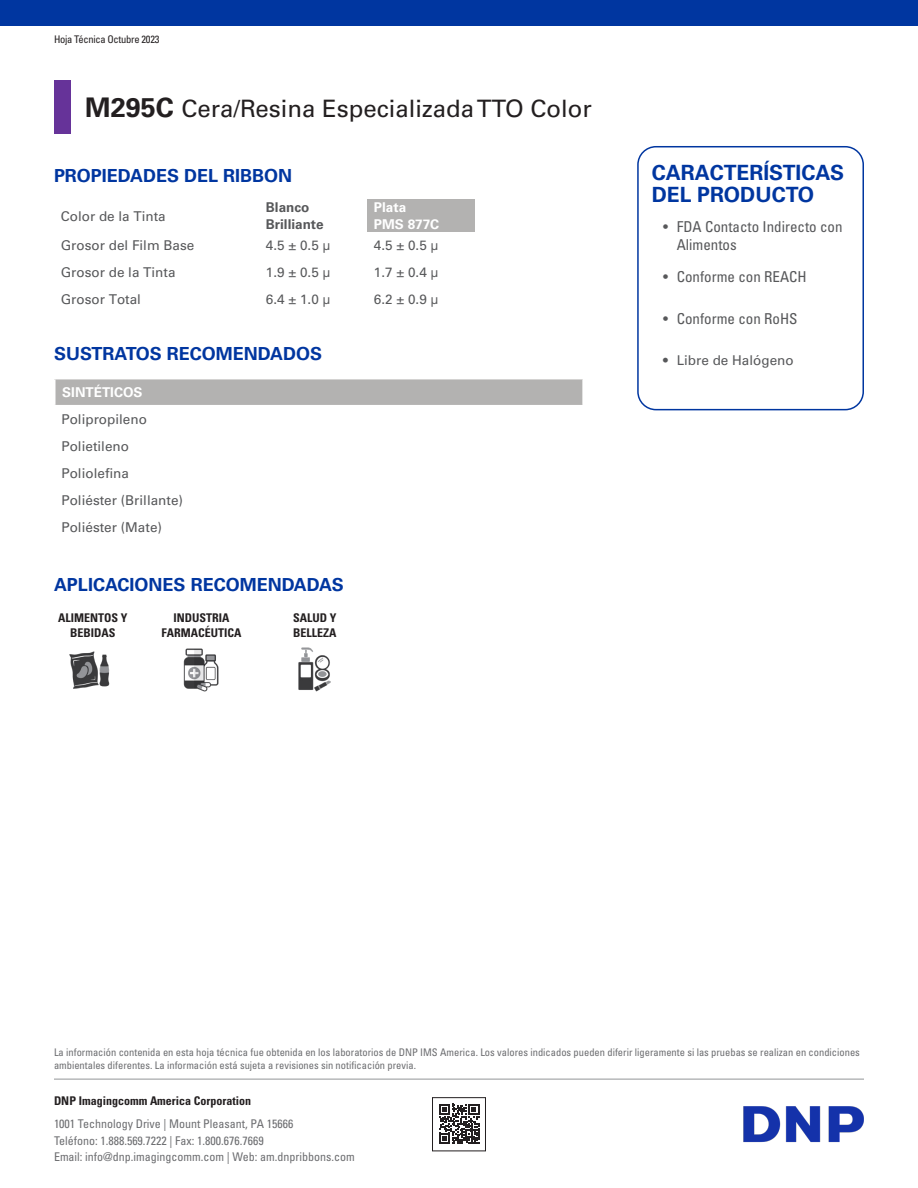
<style>
.page{position:relative;width:918px;height:1188px;background:#fff}
.page>*{position:absolute;margin:0;border:0;box-sizing:border-box;transform-origin:0 0}
.t1{font:24px "Univers LT Std";color:#231f20}
.Product_Features_Title{font:700 21px "Univers LT Std";color:#0036a0}
.t2{font:700 18px "Univers LT Std";color:#0036a0}
.t3{font:condensed 15px/18px "Univers LT Std";color:#57585a}
.Ribbon_Properties{font:13.5px "Univers LT Std";color:#57585a}
.Ribbon_Properties-2{font:700 13.5px/16.2px "Univers LT Std";color:#fff}
.Ribbon_Properties-3{font:700 13.5px/16.2px "Univers LT Std";color:#57585a}
.t4{font:condensed 12px/16.5px "Univers LT Std";color:#6c6d70}
.t5{font:700 condensed 12px/14.4px "Univers LT Std";color:#231f20;text-align:center}
.t6{font:condensed 10.5px/12.6px "Univers LT Std";color:#6c6d70}
.t7{font:condensed 10.5px "Univers LT Std";letter-spacing:-.025em;color:#231f20}
.s1{font-weight:700;font-size:27px}
</style>
<div class="page">
<svg style="left:439px;top:1104px;width:40px;height:40px"></svg>
<div style="left:432px;top:1097px;width:54px;height:54px;border:1px solid #231f20"></div>
<img style="left:743px;top:1106px;width:121px;height:37px">
<hr style="left:54px;top:1079px;width:810px;height:1px;background:#939598">
<div style="left:0;top:0;width:918px;height:26px;background:#0036a0"></div>
<div style="left:637px;top:146px;width:227px;height:264px;border:2px solid #0036a0;border-radius:18px"></div>
<div style="left:367px;top:199px;width:108px;height:33px;background:#b3b2b1"></div>
<img style="left:69px;top:651px;width:41px;height:38px">
<img style="left:183px;top:648px;width:36px;height:44px">
<img style="left:298px;top:647px;width:33px;height:45px">
<div style="left:55px;top:379px;width:528px;height:27px;background:#b3b2b1"></div>
<hr style="left:54px;top:379px;width:2px;height:26px;background:#fff">
<hr style="left:582px;top:379px;width:2px;height:26px;background:#fff">
<hr style="left:54px;top:405px;width:530px;height:1px;background:#fff">
<div style="left:54px;top:80px;width:17px;height:54px;background:#639"></div>
<p class="t7" style="left:54px;top:33px;width:107px">Hoja Técnica Octubre 2023</p>
<p class="t1" style="left:85px;top:94px;width:508px"><span class="s1">M295C</span> Cera/Resina Especializada TTO Color</p>
<p class="t2" style="left:54px;top:165px;width:240px">PROPIEDADES DEL RIBBON</p>
<p class="Ribbon_Properties" style="left:61px;top:208px;width:107px">Color de la Tinta</p>
<p class="Ribbon_Properties-3" style="left:266px;top:200px;width:59px">Blanco<br>Brilliante</p>
<p class="Ribbon_Properties-2" style="left:374px;top:200px;width:67px">Plata<br>PMS 877C</p>
<p class="Ribbon_Properties" style="left:61px;top:237px;width:135px">Grosor del Film Base</p>
<p class="Ribbon_Properties" style="left:266px;top:237px;width:66px">4.5 ± 0.5 μ</p>
<p class="Ribbon_Properties" style="left:374px;top:237px;width:66px">4.5 ± 0.5 μ</p>
<p class="Ribbon_Properties" style="left:61px;top:264px;width:116px">Grosor de la Tinta</p>
<p class="Ribbon_Properties" style="left:266px;top:264px;width:66px">1.9 ± 0.5 μ</p>
<p class="Ribbon_Properties" style="left:374px;top:264px;width:66px">1.7 ± 0.4 μ</p>
<p class="Ribbon_Properties" style="left:61px;top:291px;width:82px">Grosor Total</p>
<p class="Ribbon_Properties" style="left:266px;top:291px;width:66px">6.4 ± 1.0 μ</p>
<p class="Ribbon_Properties" style="left:374px;top:291px;width:66px">6.2 ± 0.9 μ</p>
<p class="t2" style="left:54px;top:343px;width:270px">SUSTRATOS RECOMENDADOS</p>
<p class="Ribbon_Properties-2" style="left:62px;top:384px;width:82px">SINTÉTICOS</p>
<p class="Ribbon_Properties" style="left:61px;top:412px;width:87px">Polipropileno</p>
<p class="Ribbon_Properties" style="left:61px;top:438px;width:69px">Polietileno</p>
<p class="Ribbon_Properties" style="left:61px;top:465px;width:69px">Poliolefina</p>
<p class="Ribbon_Properties" style="left:61px;top:493px;width:123px">Poliéster (Brillante)</p>
<p class="Ribbon_Properties" style="left:61px;top:519px;width:102px">Poliéster (Mate)</p>
<p class="t2" style="left:54px;top:574px;width:291px">APLICACIONES RECOMENDADAS</p>
<p class="t5" style="left:58px;top:611px;width:71px">ALIMENTOS Y<br>BEBIDAS</p>
<p class="t5" style="left:162px;top:611px;width:81px">INDUSTRIA<br>FARMACÉUTICA</p>
<p class="t5" style="left:293px;top:611px;width:45px">SALUD Y</p>
<p class="t5" style="left:293px;top:625px;width:45px">BELLEZA</p>
<p class="Product_Features_Title" style="left:652px;top:160px;width:194px">CARACTERÍSTICAS</p>
<p class="Product_Features_Title" style="left:652px;top:182px;width:164px">DEL PRODUCTO</p>
<p class="t3" style="left:677px;top:217px;width:167px;text-indent:-14px">• FDA Contacto Indirecto con<br>Alimentos</p>
<p class="t3" style="left:663px;top:268px;width:145px">• Conforme con REACH</p>
<p class="t3" style="left:663px;top:309px;width:136px">• Conforme con RoHS</p>
<p class="Ribbon_Properties" style="left:663px;top:352px;width:132px">• Libre de Halógeno</p>
<p class="t6" style="left:54px;top:1046px;width:807px">La información contenida en esta hoja técnica fue obtenida en los laboratorios de DNP IMS America. Los valores indicados pueden diferir ligeramente si las pruebas se realizan en condiciones ambientales diferentes. La información está sujeta a revisiones sin notificación previa.</p>
<p class="t5" style="left:54px;top:1093px;width:199px">DNP Imagingcomm America Corporation</p>
<p class="t4" style="left:54px;top:1115px;width:302px">1001 Technology Drive | Mount Pleasant, PA 15666<br>Teléfono: 1.888.569.7222 | Fax: 1.800.676.7669<br>Email: info@dnp.imagingcomm.com | Web: am.dnpribbons.com</p>
</div>
